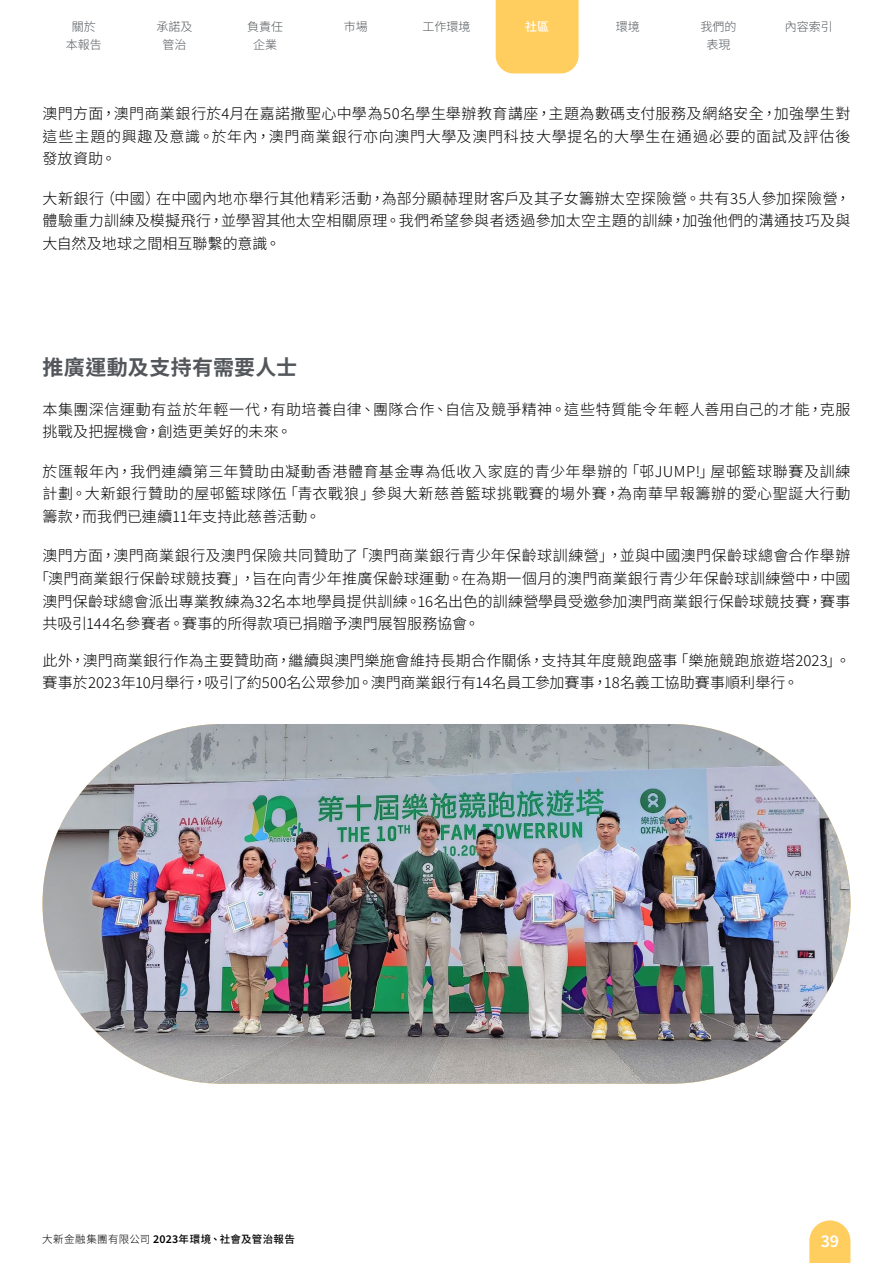
<style>
.page{position:relative;width:893px;height:1263px;background:#fff}
.page>*{position:absolute;margin:0;border:0;box-sizing:border-box;transform-origin:0 0}
.t1{font:700 21px "Noto Sans HK";letter-spacing:.01em;color:#53575b}
.t2{font:600 18px "Source Sans Pro";color:#fff}
.t3{font:300 15px/22.5px "Noto Sans HK";letter-spacing:.02em;color:#000;text-align:justify}
.t4{font:300 12px/18px "Noto Sans HK";color:#53575b;text-align:center}
.t5{font:500 12px "Noto Sans HK";color:#fff}
.t6{font:500 10.5px "Noto Sans HK";letter-spacing:.035em;color:#000}
.s1{font-weight:300}
.s2{font-family:"Source Sans Pro";font-weight:600;font-size:12px}
</style>
<div class="page">
<svg style="left:809px;top:1220px;width:41px;height:43px;background:#ffd371"></svg>
<div style="left:496px;top:0;width:83px;height:73px;background:#ffce5e"></div>
<img style="left:43px;top:724px;width:807px;height:360px;border-radius:180px">
<p class="t4" style="left:422px;top:18px;width:49px">工作環境</p>
<p class="t5" style="left:525px;top:20px;width:25px">社區</p>
<p class="t4" style="left:66px;top:18px;width:37px">關於本報告</p>
<p class="t4" style="left:616px;top:18px;width:25px">環境</p>
<p class="t4" style="left:700px;top:18px;width:37px">我們的</p>
<p class="t4" style="left:785px;top:18px;width:49px">內容索引</p>
<p class="t4" style="left:247px;top:18px;width:37px">負責任</p>
<p class="t4" style="left:344px;top:18px;width:25px">市場</p>
<p class="t4" style="left:253px;top:36px;width:25px">企業</p>
<p class="t4" style="left:157px;top:18px;width:37px">承諾及管治</p>
<p class="t4" style="left:706px;top:36px;width:25px">表現</p>
<p class="t3" style="left:43px;top:103px;width:809px">澳門方面，澳門商業銀行於4月在嘉諾撒聖心中學為50名學生舉辦教育講座，主題為數碼支付服務及網絡安全，加強學生對這些主題的興趣及意識。於年內，澳門商業銀行亦向澳門大學及澳門科技大學提名的大學生在通過必要的面試及評估後發放資助。</p>
<p class="t3" style="left:43px;top:187px;width:809px">大新銀行（中國）在中國內地亦舉行其他精彩活動，為部分顯赫理財客戶及其子女籌辦太空探險營。共有35人參加探險營，體驗重力訓練及模擬飛行，並學習其他太空相關原理。我們希望參與者透過參加太空主題的訓練，加強他們的溝通技巧及與大自然及地球之間相互聯繫的意識。</p>
<h1 class="t1" style="left:43px;top:355px;width:256px">推廣運動及支持有需要人士</h1>
<p class="t3" style="left:43px;top:398px;width:809px">本集團深信運動有益於年輕一代，有助培養自律、團隊合作、自信及競爭精神。這些特質能令年輕人善用自己的才能，克服挑戰及把握機會，創造更美好的未來。</p>
<p class="t3" style="left:43px;top:460px;width:809px">於匯報年內，我們連續第三年贊助由凝動香港體育基金專為低收入家庭的青少年舉辦的「邨JUMP!」屋邨籃球聯賽及訓練計劃。大新銀行贊助的屋邨籃球隊伍「青衣戰狼」參與大新慈善籃球挑戰賽的場外賽，為南華早報籌辦的愛心聖誕大行動籌款，而我們已連續11年支持此慈善活動。</p>
<p class="t3" style="left:43px;top:545px;width:809px">澳門方面，澳門商業銀行及澳門保險共同贊助了「澳門商業銀行青少年保齡球訓練營」，並與中國澳門保齡球總會合作舉辦</p>
<p class="t3" style="left:43px;top:568px;width:809px;text-indent:-9px">「澳門商業銀行保齡球競技賽」，旨在向青少年推廣保齡球運動。在為期一個月的澳門商業銀行青少年保齡球訓練營中，中國澳門保齡球總會派出專業教練為32名本地學員提供訓練。16名出色的訓練營學員受邀參加澳門商業銀行保齡球競技賽，賽事共吸引144名參賽者。賽事的所得款項已捐贈予澳門展智服務協會。</p>
<p class="t3" style="left:43px;top:649px;width:809px">此外，澳門商業銀行作為主要贊助商，繼續與澳門樂施會維持長期合作關係，支持其年度競跑盛事「樂施競跑旅遊塔2023」。賽事於2023年10月舉行，吸引了約500名公眾參加。澳門商業銀行有14名員工參加賽事，18名義工協助賽事順利舉行。</p>
<p class="t6" style="left:42px;top:1233px;width:254px"><span class="s1">大新金融集團有限公司</span> <span class="s2">2023</span>年環境、社會及管治報告</p>
<p class="t2" style="left:821px;top:1229px;width:20px">39</p>
</div>
